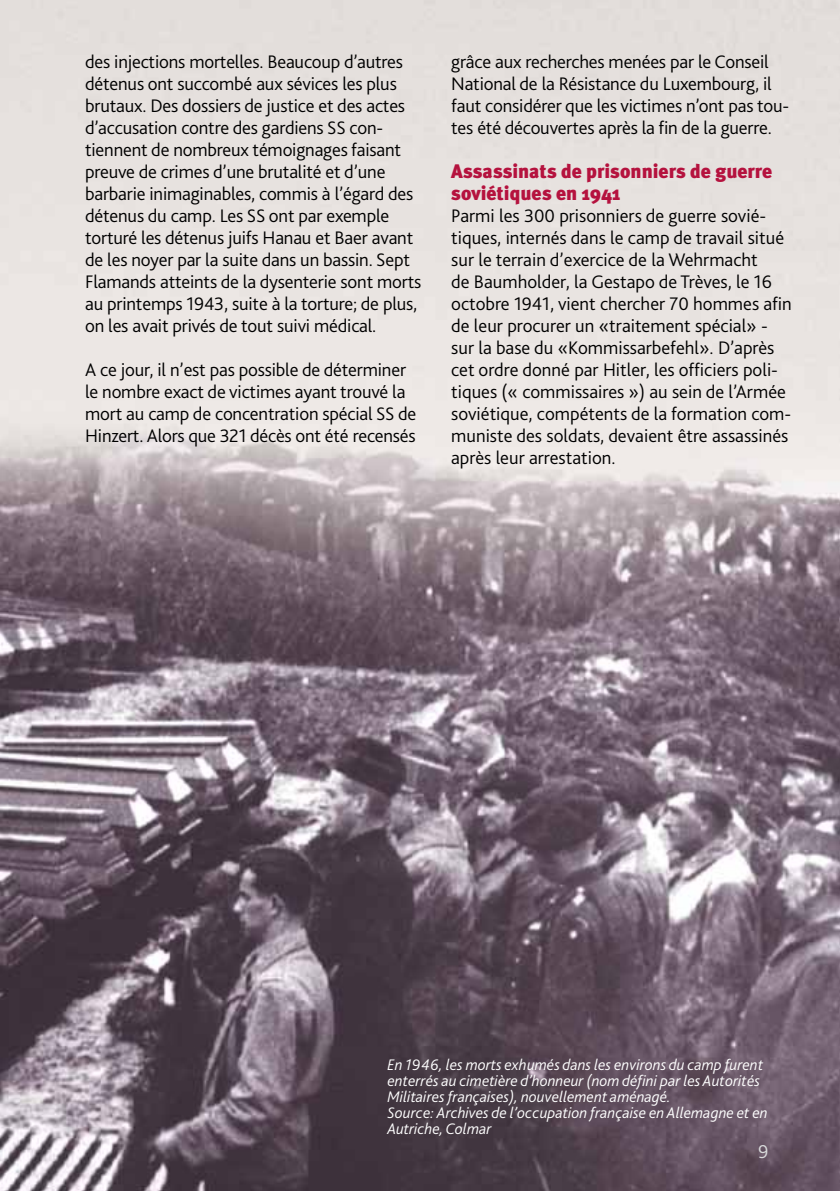
<style>
.page{position:relative;width:840px;height:1191px;background:#fff}
.page>*{position:absolute;margin:0;border:0;box-sizing:border-box;transform-origin:0 0}
.t1{font:900 19.6px/22px "Meta Plus";color:#b5123e}
.t2{font:300 19.6px "Bliss 2";color:#d9dadb}
.t3{font:300 19px/22px "Bliss 2";letter-spacing:-.01em;color:#000}
.t4{font:italic 300 16px/16px "Bliss 2";color:#fff}
</style>
<div class="page">
<img style="left:0;top:0;width:839px;height:1191px">
<p class="t3" style="left:85px;top:50px;width:337px">des injections mortelles. Beaucoup d’autres détenus ont succombé aux sévices les plus brutaux. Des dossiers de justice et des actes d’accusation contre des gardiens SS con&shy;tiennent de nombreux témoignages faisant preuve de crimes d’une brutalité et d’une barbarie inimaginables, commis à l’égard des détenus du camp. Les SS ont par exemple torturé les détenus juifs Hanau et Baer avant de les noyer par la suite dans un bassin. Sept Flamands atteints de la dysenterie sont morts au printemps 1943, suite à la torture; de plus, on les avait privés de tout suivi médical.</p>
<p class="t3" style="left:85px;top:358px;width:332px">A ce jour, il n’est pas possible de déterminer le nombre exact de victimes ayant trouvé la mort au camp de concentration spécial SS de Hinzert. Alors que 321 décès ont été recensés</p>
<p class="t3" style="left:451px;top:50px;width:339px">grâce aux recherches menées par le Conseil National de la Résistance du Luxembourg, il faut considérer que les victimes n’ont pas tou&shy;tes été découvertes après la fin de la guerre.</p>
<p class="t1" style="left:451px;top:160px;width:322px">Assassinats de prisonniers de guerre soviétiques en 1941</p>
<p class="t3" style="left:451px;top:204px;width:342px">Parmi les 300 prisonniers de guerre sovié&shy;tiques, internés dans le camp de travail situé sur le terrain d’exercice de la Wehrmacht<br>de Baumholder, la Gestapo de Trèves, le 16 octobre 1941, vient chercher 70 hommes afin de leur procurer un «traitement spécial» - sur la base du «Kommissarbefehl». D’après cet ordre donné par Hitler, les officiers poli&shy;tiques (« commissaires ») au sein de l’Armée soviétique, compétents de la formation com&shy;muniste des soldats, devaient être assassinés après leur arrestation.</p>
<p class="t4" style="left:387px;top:1056px;width:381px">En 1946, les morts exhumés dans les environs du camp furent enterrés au cimetière d’honneur (nom défini par les Autorités Militaires françaises), nouvellement aménagé.<br>Source: Archives de l’occupation française en Allemagne et en Autriche, Colmar</p>
<p class="t2" style="left:757px;top:1138px;width:12px">9</p>
</div>
